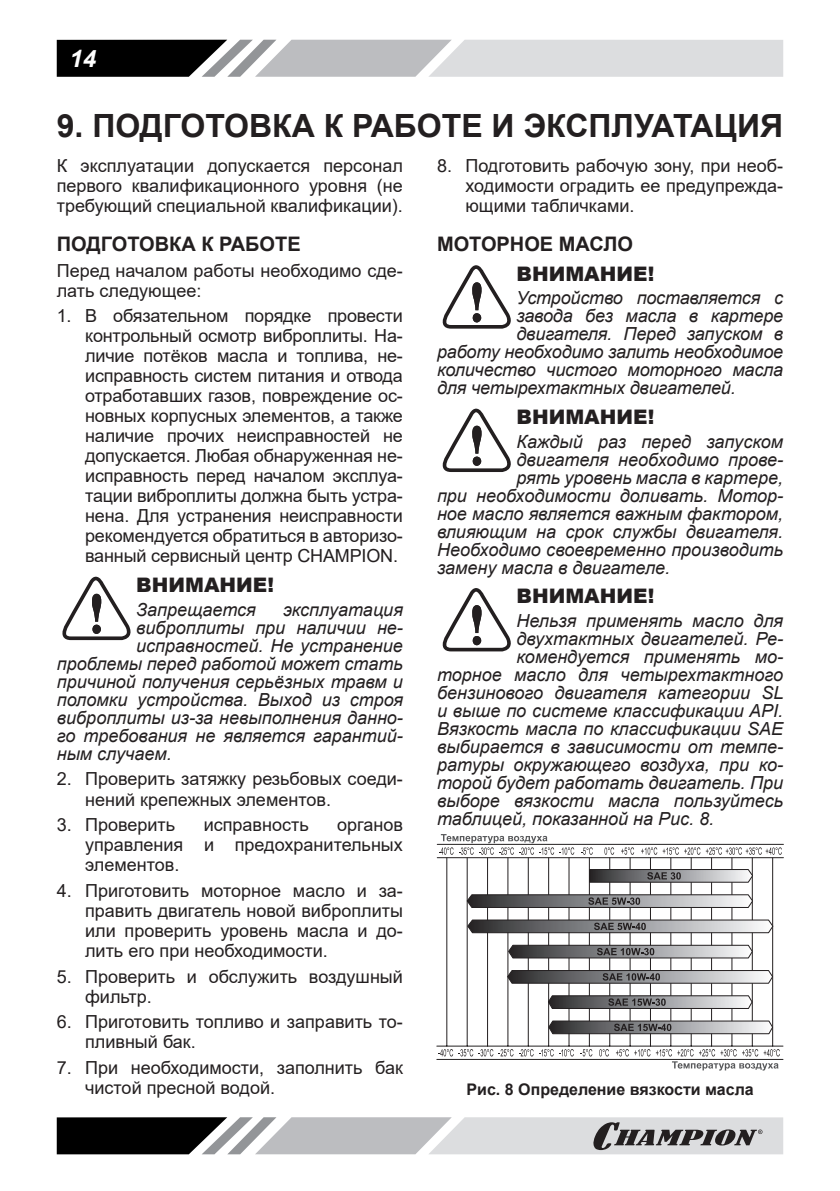
<style>
.page{position:relative;width:840px;height:1191px;background:#fff}
.page>*{position:absolute;margin:0;border:0;box-sizing:border-box;transform-origin:0 0}
.Заголовок_1{font:700 32px "Arial";color:#231f20}
.t1{font:italic 700 24px "Arial";color:#fff}
.ВНИМАНИЕ{font:900 20px "Arial";color:#231f20}
.Заголовок2{font:700 20px "Arial";color:#231f20}
.ВНИМАНИЕ_ТЕКСТ{font:italic 18px "Arial";color:#231f20}
.Текст_список{font:18px/20px "Arial";color:#231f20;text-align:justify}
.Текст_основной{font:18px/20px "Arial";color:#231f20;text-align:justify}
.РИСУНОК{font:700 16px "Arial";color:#231f20}
</style>
<div class="page">
<svg style="left:57px;top:40px;width:725px;height:37px;background:#a7a8a9"></svg>
<svg style="left:57px;top:1117px;width:725px;height:37px;background:#9c9c9e"></svg>
<svg style="left:62px;top:576px;width:69px;height:64px"></svg>
<svg style="left:442px;top:265px;width:69px;height:64px"></svg>
<svg style="left:442px;top:408px;width:69px;height:64px"></svg>
<svg style="left:442px;top:588px;width:69px;height:63px"></svg>
<svg style="left:581px;top:847px;width:11px;height:7px"></svg>
<svg style="left:604px;top:847px;width:10px;height:7px"></svg>
<svg style="left:621px;top:847px;width:12px;height:7px"></svg>
<svg style="left:641px;top:847px;width:140px;height:7px"></svg>
<hr style="left:437px;top:844px;width:346px;height:1px;background:#231f20">
<hr style="left:437px;top:857px;width:346px;height:1px;background:#231f20">
<svg style="left:438px;top:1049px;width:135px;height:7px"></svg>
<svg style="left:580px;top:1049px;width:12px;height:7px"></svg>
<svg style="left:599px;top:1049px;width:9px;height:7px"></svg>
<svg style="left:616px;top:1049px;width:12px;height:7px"></svg>
<hr style="left:436px;top:1045px;width:346px;height:1px;background:#231f20">
<hr style="left:436px;top:1059px;width:346px;height:1px;background:#231f20">
<hr style="left:446px;top:858px;width:1px;height:188px;background:#231f20">
<hr style="left:466px;top:858px;width:1px;height:188px;background:#231f20">
<hr style="left:487px;top:858px;width:1px;height:188px;background:#231f20">
<hr style="left:507px;top:858px;width:1px;height:188px;background:#231f20">
<hr style="left:527px;top:858px;width:1px;height:188px;background:#231f20">
<hr style="left:548px;top:858px;width:1px;height:188px;background:#231f20">
<hr style="left:568px;top:858px;width:1px;height:188px;background:#231f20">
<hr style="left:588px;top:858px;width:1px;height:188px;background:#231f20">
<hr style="left:609px;top:858px;width:1px;height:188px;background:#231f20">
<hr style="left:629px;top:858px;width:1px;height:188px;background:#231f20">
<hr style="left:649px;top:858px;width:1px;height:188px;background:#231f20">
<hr style="left:670px;top:858px;width:1px;height:188px;background:#231f20">
<hr style="left:690px;top:858px;width:1px;height:188px;background:#231f20">
<hr style="left:710px;top:858px;width:1px;height:188px;background:#231f20">
<hr style="left:731px;top:858px;width:1px;height:188px;background:#231f20">
<hr style="left:751px;top:858px;width:1px;height:188px;background:#231f20">
<hr style="left:771px;top:858px;width:1px;height:188px;background:#231f20">
<svg style="left:438px;top:834px;width:136px;height:20px"></svg>
<svg style="left:634px;top:1049px;width:145px;height:21px"></svg>
<svg style="left:548px;top:1020px;width:225px;height:15px;background:#888789"></svg>
<svg style="left:548px;top:994px;width:204px;height:15px;background:#868688"></svg>
<svg style="left:507px;top:969px;width:266px;height:15px;background:#878789"></svg>
<svg style="left:507px;top:944px;width:246px;height:15px;background:#888889"></svg>
<svg style="left:466px;top:919px;width:307px;height:15px;background:#89898b"></svg>
<svg style="left:466px;top:893px;width:287px;height:16px"></svg>
<svg style="left:588px;top:868px;width:165px;height:15px;background:#868688"></svg>
<h2 class="t1" style="left:70px;top:42px;width:28px">14</h2>
<p class="Заголовок_1" style="left:57px;top:103px;width:727px">9. ПОДГОТОВКА К РАБОТЕ И ЭКСПЛУАТАЦИЯ</p>
<p class="Текст_основной" style="left:57px;top:155px;width:347px">К эксплуатации допускается персонал первого квалификационного уровня (не требующий специальной квалификации).</p>
<p class="Заголовок2" style="left:57px;top:230px;width:245px">ПОДГОТОВКА К РАБОТЕ</p>
<p class="Текст_основной" style="left:57px;top:260px;width:347px">Перед началом работы необходимо сде&shy;лать следующее:</p>
<p class="Текст_список" style="left:85px;top:306px;width:319px;text-indent:-28px">1. В обязательном порядке провести контрольный осмотр виброплиты. На&shy;личие потёков масла и топлива, не&shy;исправность систем питания и отвода отработавших газов, повреждение ос&shy;новных корпусных элементов, а также наличие прочих неисправностей не допускается. Любая обнаруженная не&shy;исправность перед началом эксплуа&shy;тации виброплиты должна быть устра&shy;нена. Для устранения неисправности рекомендуется обратиться в авторизо&shy;ванный сервисный центр CHAMPION.</p>
<p class="ВНИМАНИЕ" style="left:136px;top:570px;width:139px">ВНИМАНИЕ!</p>
<p class="ВНИМАНИЕ_ТЕКСТ" style="left:136px;top:598px;width:121px">Запрещается</p>
<p class="ВНИМАНИЕ_ТЕКСТ" style="left:283px;top:598px;width:121px">эксплуатация</p>
<p class="ВНИМАНИЕ_ТЕКСТ" style="left:136px;top:616px;width:268px">виброплиты при наличии не-</p>
<p class="ВНИМАНИЕ_ТЕКСТ" style="left:136px;top:634px;width:268px">исправностей. Не устранение</p>
<p class="ВНИМАНИЕ_ТЕКСТ" style="left:57px;top:652px;width:347px">проблемы перед работой может стать</p>
<p class="ВНИМАНИЕ_ТЕКСТ" style="left:57px;top:670px;width:347px">причиной получения серьёзных травм и</p>
<p class="ВНИМАНИЕ_ТЕКСТ" style="left:57px;top:688px;width:347px">поломки устройства. Выход из строя</p>
<p class="ВНИМАНИЕ_ТЕКСТ" style="left:57px;top:706px;width:347px">виброплиты из-за невыполнения данно-</p>
<p class="ВНИМАНИЕ_ТЕКСТ" style="left:57px;top:724px;width:347px">го требования не является гарантий-</p>
<p class="ВНИМАНИЕ_ТЕКСТ" style="left:57px;top:742px;width:116px">ным случаем.</p>
<p class="Текст_список" style="left:85px;top:769px;width:319px;text-indent:-28px">2. Проверить затяжку резьбовых соеди&shy;нений крепежных элементов.</p>
<p class="Текст_список" style="left:57px;top:814px;width:120px">3. Проверить</p>
<p class="Текст_список" style="left:203px;top:814px;width:106px">исправность</p>
<p class="Текст_список" style="left:465px;top:155px;width:319px;text-indent:-28px">8. Подготовить рабочую зону, при необ&shy;ходимости оградить ее предупрежда&shy;ющими табличками.</p>
<p class="Заголовок2" style="left:437px;top:230px;width:197px">МОТОРНОЕ МАСЛО</p>
<p class="ВНИМАНИЕ" style="left:516px;top:259px;width:139px">ВНИМАНИЕ!</p>
<p class="ВНИМАНИЕ_ТЕКСТ" style="left:516px;top:286px;width:268px">Устройство поставляется с</p>
<p class="ВНИМАНИЕ_ТЕКСТ" style="left:516px;top:304px;width:268px">завода без масла в картере</p>
<p class="ВНИМАНИЕ_ТЕКСТ" style="left:516px;top:322px;width:268px">двигателя. Перед запуском в</p>
<p class="ВНИМАНИЕ_ТЕКСТ" style="left:437px;top:340px;width:347px">работу необходимо залить необходимое</p>
<p class="ВНИМАНИЕ_ТЕКСТ" style="left:437px;top:358px;width:347px">количество чистого моторного масла</p>
<p class="ВНИМАНИЕ_ТЕКСТ" style="left:437px;top:376px;width:300px">для четырехтактных двигателей.</p>
<p class="ВНИМАНИЕ" style="left:516px;top:402px;width:139px">ВНИМАНИЕ!</p>
<p class="ВНИМАНИЕ_ТЕКСТ" style="left:516px;top:430px;width:268px">Каждый раз перед запуском</p>
<p class="ВНИМАНИЕ_ТЕКСТ" style="left:516px;top:448px;width:268px">двигателя необходимо прове-</p>
<p class="ВНИМАНИЕ_ТЕКСТ" style="left:516px;top:466px;width:268px">рять уровень масла в картере,</p>
<p class="ВНИМАНИЕ_ТЕКСТ" style="left:437px;top:484px;width:347px">при необходимости доливать. Мотор-</p>
<p class="ВНИМАНИЕ_ТЕКСТ" style="left:437px;top:502px;width:347px">ное масло является важным фактором,</p>
<p class="ВНИМАНИЕ_ТЕКСТ" style="left:437px;top:520px;width:347px">влияющим на срок службы двигателя.</p>
<p class="ВНИМАНИЕ_ТЕКСТ" style="left:437px;top:538px;width:347px">Необходимо своевременно производить</p>
<p class="ВНИМАНИЕ_ТЕКСТ" style="left:437px;top:556px;width:234px">замену масла в двигателе.</p>
<p class="ВНИМАНИЕ" style="left:516px;top:582px;width:139px">ВНИМАНИЕ!</p>
<p class="ВНИМАНИЕ_ТЕКСТ" style="left:516px;top:609px;width:268px">Нельзя применять масло для</p>
<p class="ВНИМАНИЕ_ТЕКСТ" style="left:516px;top:627px;width:268px">двухтактных двигателей. Ре-</p>
<p class="ВНИМАНИЕ_ТЕКСТ" style="left:516px;top:645px;width:268px">комендуется применять мо-</p>
<p class="ВНИМАНИЕ_ТЕКСТ" style="left:437px;top:663px;width:347px">торное масло для четырехтактного</p>
<p class="ВНИМАНИЕ_ТЕКСТ" style="left:437px;top:681px;width:348px">бензинового двигателя категории SL</p>
<p class="ВНИМАНИЕ_ТЕКСТ" style="left:437px;top:699px;width:347px">и выше по системе классификации API.</p>
<p class="ВНИМАНИЕ_ТЕКСТ" style="left:437px;top:717px;width:347px">Вязкость масла по классификации SAE</p>
<p class="ВНИМАНИЕ_ТЕКСТ" style="left:437px;top:735px;width:347px">выбирается в зависимости от темпе-</p>
<p class="ВНИМАНИЕ_ТЕКСТ" style="left:437px;top:753px;width:347px">ратуры окружающего воздуха, при ко-</p>
<p class="ВНИМАНИЕ_ТЕКСТ" style="left:437px;top:771px;width:347px">торой будет работать двигатель. При</p>
<p class="ВНИМАНИЕ_ТЕКСТ" style="left:437px;top:789px;width:347px">выборе вязкости масла пользуйтесь</p>
<p class="ВНИМАНИЕ_ТЕКСТ" style="left:437px;top:807px;width:278px">таблицей, показанной на Рис. 8.</p>
<p class="Текст_список" style="left:85px;top:814px;width:319px;text-indent:252px">органов управления и предохранительных элементов.</p>
<p class="Текст_список" style="left:85px;top:880px;width:319px;text-indent:-28px">4. Приготовить моторное масло и за&shy;править двигатель новой виброплиты или проверить уровень масла и до&shy;лить его при необходимости.</p>
<p class="Текст_список" style="left:85px;top:966px;width:319px;text-indent:-28px">5. Проверить и обслужить воздушный фильтр.</p>
<p class="Текст_список" style="left:85px;top:1011px;width:319px;text-indent:-28px">6. Приготовить топливо и заправить то&shy;пливный бак.</p>
<p class="Текст_список" style="left:85px;top:1057px;width:319px;text-indent:-28px">7. При необходимости, заполнить бак чистой пресной водой.</p>
<p class="РИСУНОК" style="left:466px;top:1078px;width:288px">Рис. 8 Определение вязкости масла</p>
</div>
